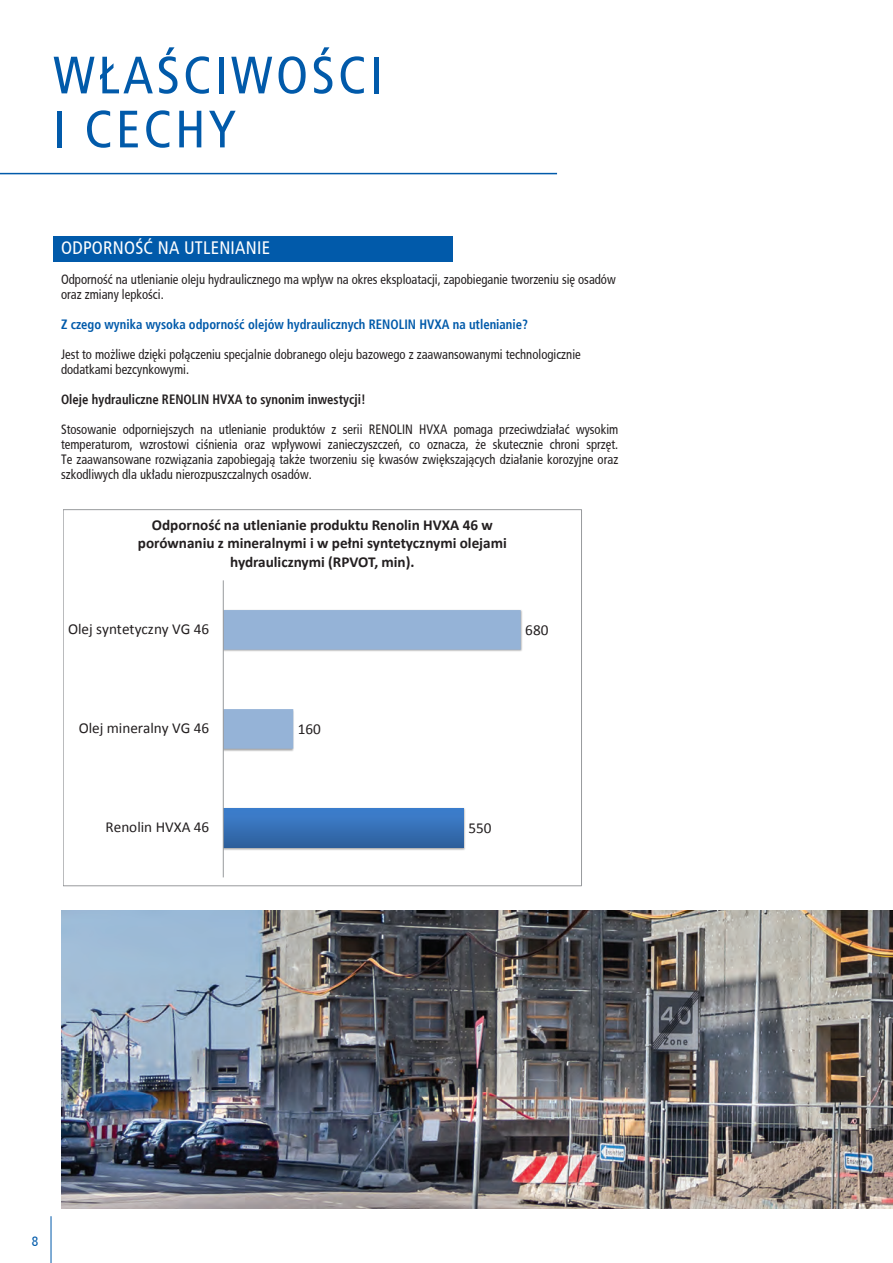
<style>
.page{position:relative;width:893px;height:1263px;background:#fff}
.page>*{position:absolute;margin:0;border:0;box-sizing:border-box;transform-origin:0 0}
.t1{font:52.5px "Frutiger Regular Condensed PL";letter-spacing:.065em;color:#015aaa}
.t2{font:18px "Frutiger Regular Condensed PL";letter-spacing:.015em;color:#fff}
.t3{font:700 15.15px/18.6px "Calibri";color:#231f20;text-align:center}
.t4{font:15.15px "Calibri";color:#231f20}
.t5{font:13.5px/15px "Frutiger Regular Condensed PL";color:#231f20;text-align:justify;scale:.94 1}
.t6{font:13.5px "Frutiger Bold Condensed PL";color:#015aaa;scale:.94 1}
.t7{font:13.5px "Frutiger Bold Condensed PL";color:#231f20;scale:.94 1}
.t8{font:13.5px "Frutiger Regular Condensed PL";color:#015aaa}
</style>
<div class="page">
<hr style="left:51px;top:1216px;width:1px;height:47px;background:#015aaa">
<img style="left:61px;top:910px;width:832px;height:299px">
<hr style="left:0;top:173px;width:557px;height:1px;background:#015aaa">
<div style="left:53px;top:236px;width:399px;height:25px;background:#015aaa"></div>
<div style="left:223px;top:808px;width:241px;height:40px;background:linear-gradient(to bottom,#3e81d1,#2e609c)"></div>
<svg style="left:224px;top:610px;width:297px;height:139px"></svg>
<hr style="left:223px;top:580px;width:1px;height:297px;background:#989a9d">
<p class="t1" style="left:53px;top:45px;width:331px">WŁAŚCIWOŚCI</p>
<p class="t1" style="left:53px;top:99px;width:184px">I CECHY</p>
<p class="t2" style="left:61px;top:238px;width:210px">ODPORNOŚĆ NA UTLENIANIE</p>
<p class="t5" style="left:61px;top:272px;width:592px">Odporność na utlenianie oleju hydraulicznego ma wpływ na okres eksploatacji, zapobieganie tworzeniu się osadów</p>
<p class="t5" style="left:61px;top:287px;width:111px">oraz zmiany lepkości.</p>
<p class="t6" style="left:61px;top:317px;width:498px">Z czego wynika wysoka odporność olejów hydraulicznych RENOLIN HVXA na utlenianie?</p>
<p class="t5" style="left:61px;top:347px;width:554px">Jest to możliwe dzięki połączeniu specjalnie dobranego oleju bazowego z zaawansowanymi technologicznie</p>
<p class="t5" style="left:61px;top:362px;width:138px">dodatkami bezcynkowymi.</p>
<p class="t7" style="left:61px;top:392px;width:326px">Oleje hydrauliczne RENOLIN HVXA to synonim inwestycji!</p>
<p class="t5" style="left:61px;top:422px;width:594px">Stosowanie odporniejszych na utlenianie produktów z serii RENOLIN HVXA pomaga przeciwdziałać wysokim temperaturom, wzrostowi ciśnienia oraz wpływowi zanieczyszczeń, co oznacza, że skutecznie chroni sprzęt.<br>Te zaawansowane rozwiązania zapobiegają także tworzeniu się kwasów zwiększających działanie korozyjne oraz szkodliwych dla układu nierozpuszczalnych osadów.</p>
<p class="t3" style="left:138px;top:515px;width:370px">Odporność na utlenianie produktu Renolin HVXA 46 w porównaniu z mineralnymi i w pełni syntetycznymi olejami hydraulicznymi (RPVOT, min).</p>
<p class="t4" style="left:68px;top:620px;width:143px">Olej syntetyczny VG 46</p>
<p class="t4" style="left:525px;top:620px;width:25px">680</p>
<p class="t4" style="left:79px;top:719px;width:132px">Olej mineralny VG 46</p>
<p class="t4" style="left:298px;top:719px;width:25px">160</p>
<p class="t4" style="left:106px;top:818px;width:105px">Renolin HVXA 46</p>
<p class="t4" style="left:468px;top:819px;width:25px">550</p>
<p class="t8" style="left:32px;top:1233px;width:8px">8</p>
</div>
